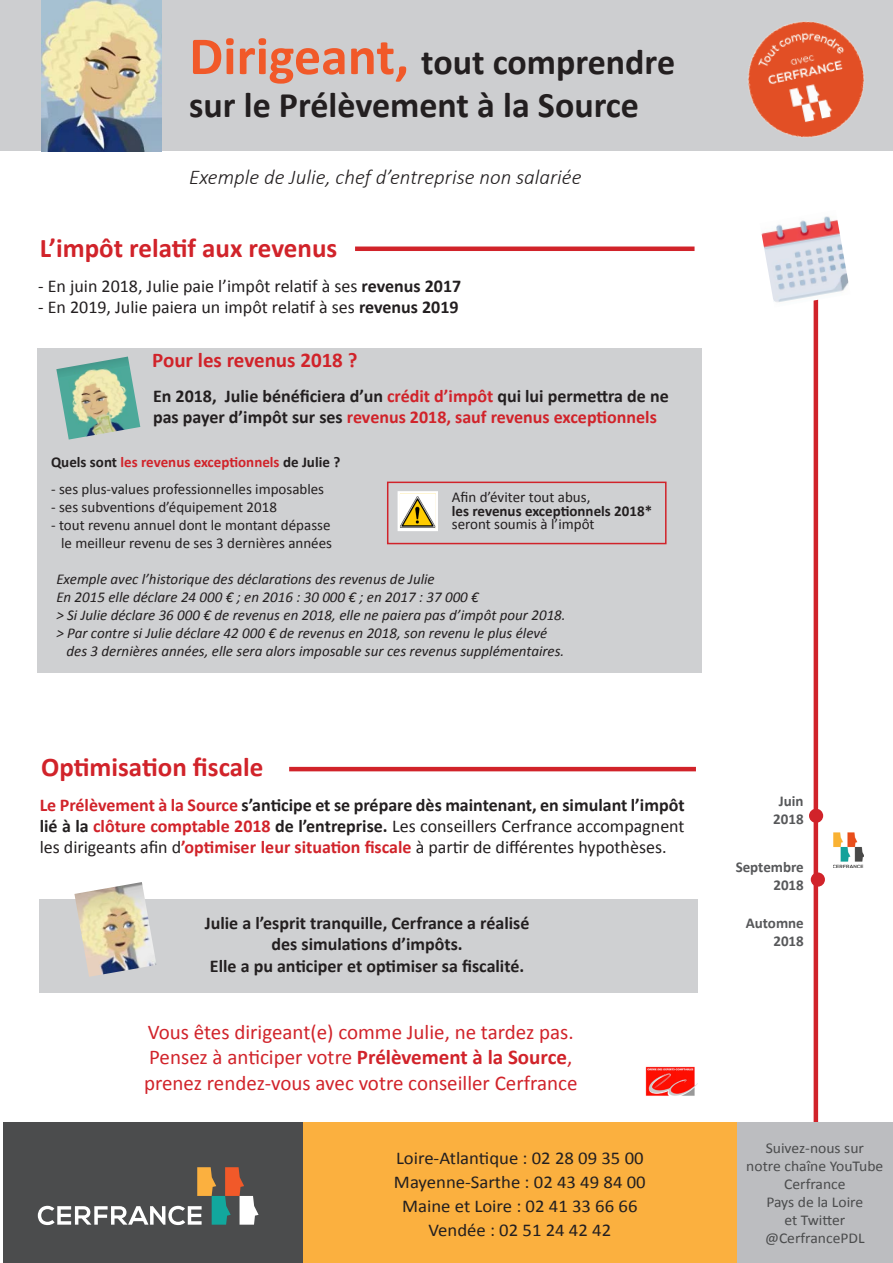
<style>
.page{position:relative;width:893px;height:1263px;background:#fff}
.page>*{position:absolute;margin:0;border:0;box-sizing:border-box;transform-origin:0 0}
.t1{font:700 36px "Calibri";color:#231f20}
.t2{font:700 27px "Calibri";color:#d1232a}
.t3{font:21px "Calibri";color:#d1232a}
.t4{font:italic 300 21px "Calibri";color:#231f20}
.t5{font:700 21px "Calibri";color:#d1232a}
.t6{font:18px/21px "Calibri";color:#231f20;text-align:justify}
.t7{font:700 18px/21px "Calibri";color:#231f20}
.t8{font:18px "Calibri";color:#231f20;scale:1.04 1}
.t9{font:italic 15px "Calibri";color:#231f20}
.t10{font:15px "Calibri";color:#231f20}
.t11{font:15px "Calibri";color:#4b4c4d;scale:1.04 1}
.t12{font:700 15px "Calibri";color:#d1232a}
.t13{font:700 15px "Calibri";color:#57585a}
.t14{font:700 15px "Calibri";color:#231f20}
.s1{font-size:54px;color:#f15929}
.s2{font-weight:700}
.s3{color:#d1232a}
.s4{color:#231f20}
.s5{font-weight:700;color:#d1232a}
</style>
<div class="page">
<div style="left:39px;top:899px;width:658px;height:93px;background:#cfd0d2"></div>
<div style="left:37px;top:348px;width:665px;height:325px;background:#cfd0d2"></div>
<div style="left:355px;top:246px;width:339px;height:5px;background:#d1232a"></div>
<div style="left:0;top:0;width:893px;height:151px;background:#cdced0"></div>
<div style="left:3px;top:1123px;width:299px;height:140px;background:#4b4c4d"></div>
<svg style="left:38px;top:1167px;width:221px;height:58px"></svg>
<hr style="left:814px;top:259px;width:4px;height:872px;background:#d1232a">
<img style="left:761px;top:216px;width:88px;height:91px">
<div style="left:811px;top:872px;width:14px;height:15px;background:#d1232a;border-radius:50%"></div>
<div style="left:736px;top:1123px;width:157px;height:140px;background:#bcbdc0"></div>
<div style="left:303px;top:1123px;width:434px;height:140px;background:#fbb03f"></div>
<img style="left:645px;top:1066px;width:52px;height:30px">
<img style="left:748px;top:21px;width:116px;height:117px">
<img style="left:42px;top:0;width:120px;height:151px">
<div style="left:809px;top:809px;width:14px;height:14px;background:#d1232a;border-radius:50%"></div>
<img style="left:833px;top:832px;width:31px;height:35px">
<img style="left:56px;top:357px;width:84px;height:83px">
<div style="left:387px;top:482px;width:279px;height:62px;border:2px solid #d1232a"></div>
<img style="left:401px;top:494px;width:34px;height:34px">
<div style="left:398px;top:491px;width:40px;height:40px;border:2px solid #fff"></div>
<hr style="left:289px;top:767px;width:407px;height:4px;background:#d1232a">
<img style="left:74px;top:882px;width:82px;height:95px">
<p class="t1" style="left:189px;top:40px;width:487px"><span class="s1">Dirigeant,</span> tout comprendre</p>
<p class="t1" style="left:189px;top:83px;width:451px">sur le Prélèvement à la Source</p>
<p class="t4" style="left:189px;top:164px;width:394px">Exemple de Julie, chef d’entreprise non salariée</p>
<p class="t2" style="left:40px;top:231px;width:299px">L’impôt relatif aux revenus</p>
<p class="t6" style="left:38px;top:275px;width:424px">- En juin 2018, Julie paie l’impôt relatif à ses <span class="s2">revenus 2017</span></p>
<p class="t6" style="left:38px;top:296px;width:422px">- En 2019, Julie paiera un impôt relatif à ses <span class="s2">revenus 2019</span></p>
<p class="t5" style="left:152px;top:347px;width:207px">Pour les revenus 2018 ?</p>
<p class="t7" style="left:153px;top:384px;width:517px">En 2018, Julie bénéficiera d’un <span class="s3">crédit d’impôt</span> qui lui permettra de ne pas payer d’impôt sur ses <span class="s3">revenus 2018, sauf revenus exceptionnels</span></p>
<p class="t12" style="left:51px;top:453px;width:291px"><span class="s4">Quels sont</span> les revenus exceptionnels <span class="s4">de Julie ?</span></p>
<p class="t10" style="left:51px;top:480px;width:275px">- ses plus-values professionnelles imposables</p>
<p class="t10" style="left:51px;top:498px;width:227px">- ses subventions d’équipement 2018</p>
<p class="t10" style="left:51px;top:516px;width:281px">- tout revenu annuel dont le montant dépasse</p>
<p class="t10" style="left:61px;top:534px;width:272px">le meilleur revenu de ses 3 dernières années</p>
<p class="t9" style="left:56px;top:570px;width:380px">Exemple avec l’historique des déclarations des revenus de Julie</p>
<p class="t9" style="left:56px;top:588px;width:424px">En 2015 elle déclare 24 000 € ; en 2016 : 30 000 € ; en 2017 : 37 000 €</p>
<p class="t9" style="left:56px;top:606px;width:511px">&gt; Si Julie déclare 36 000 € de revenus en 2018, elle ne paiera pas d’impôt pour 2018.</p>
<p class="t9" style="left:56px;top:624px;width:492px">&gt; Par contre si Julie déclare 42 000 € de revenus en 2018, son revenu le plus élevé</p>
<p class="t9" style="left:67px;top:642px;width:499px">des 3 dernières années, elle sera alors imposable sur ces revenus supplémentaires.</p>
<p class="t10" style="left:452px;top:488px;width:140px">Afin d’éviter tout abus,</p>
<p class="t14" style="left:452px;top:502px;width:202px">les revenus exceptionnels 2018*</p>
<p class="t10" style="left:452px;top:515px;width:144px">seront soumis à l’impôt</p>
<p class="t2" style="left:41px;top:750px;width:224px">Optimisation fiscale</p>
<p class="t6" style="left:40px;top:793px;width:646px"><span class="s5">Le Prélèvement à la Source</span> <span class="s2">s’anticipe et se prépare dès maintenant, en simulant l’impôt lié à la</span> <span class="s5">clôture comptable 2018</span> <span class="s2">de l’entreprise.</span> Les conseillers Cerfrance accompagnent les dirigeants afin d<span class="s5">’optimiser leur situation fiscale</span> à partir de différentes hypothèses.</p>
<p class="t7" style="left:205px;top:911px;width:326px">Julie a l’esprit tranquille, Cerfrance a réalisé</p>
<p class="t7" style="left:272px;top:933px;width:193px">des simulations d’impôts.</p>
<p class="t7" style="left:210px;top:955px;width:316px">Elle a pu anticiper et optimiser sa fiscalité.</p>
<p class="t3" style="left:148px;top:1019px;width:428px">Vous êtes dirigeant(e) comme Julie, ne tardez pas.</p>
<p class="t3" style="left:149px;top:1044px;width:425px">Pensez à anticiper votre <span class="s2">Prélèvement à la Source</span>,</p>
<p class="t3" style="left:144px;top:1069px;width:435px">prenez rendez-vous avec votre conseiller Cerfrance</p>
<p class="t8" style="left:396px;top:1146px;width:240px">Loire-Atlantique : 02 28 09 35 00</p>
<p class="t8" style="left:394px;top:1170px;width:244px">Mayenne-Sarthe : 02 43 49 84 00</p>
<p class="t8" style="left:402px;top:1194px;width:228px">Maine et Loire : 02 41 33 66 66</p>
<p class="t8" style="left:429px;top:1218px;width:177px">Vendée : 02 51 24 42 42</p>
<p class="t13" style="left:779px;top:792px;width:26px">Juin</p>
<p class="t13" style="left:773px;top:810px;width:32px">2018</p>
<p class="t13" style="left:736px;top:858px;width:70px">Septembre</p>
<p class="t13" style="left:773px;top:876px;width:32px">2018</p>
<p class="t13" style="left:746px;top:913px;width:60px">Automne</p>
<p class="t13" style="left:773px;top:931px;width:32px">2018</p>
<p class="t11" style="left:766px;top:1139px;width:96px">Suivez-nous sur</p>
<p class="t11" style="left:746px;top:1157px;width:133px">notre chaîne YouTube</p>
<p class="t11" style="left:784px;top:1175px;width:61px">Cerfrance</p>
<p class="t11" style="left:766px;top:1193px;width:95px">Pays de la Loire</p>
<p class="t11" style="left:784px;top:1211px;width:60px">et Twitter</p>
<p class="t11" style="left:765px;top:1229px;width:97px">@CerfrancePDL</p>
</div>
